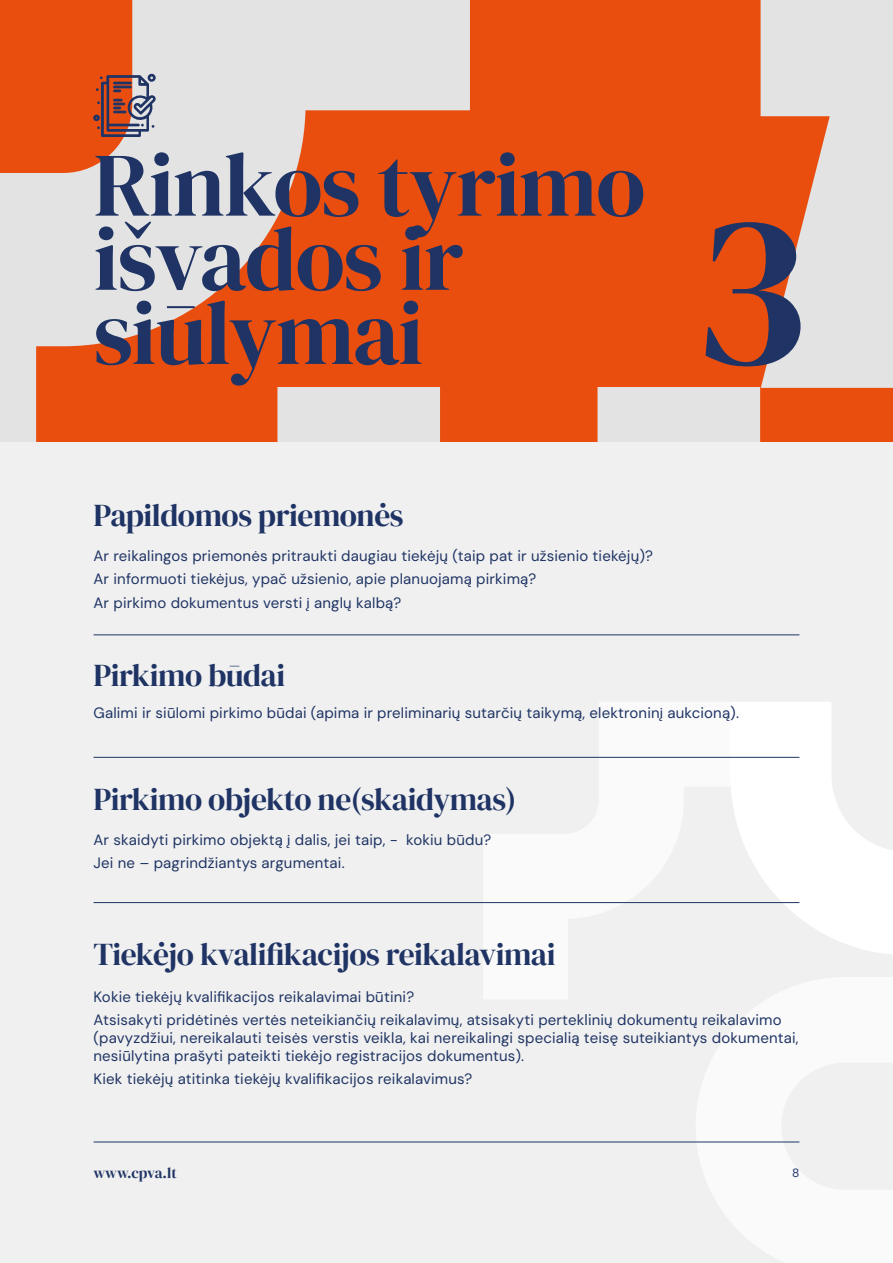
<style>
.page{position:relative;width:893px;height:1263px;background:#f0f0f0}
.page>*{position:absolute;margin:0;border:0;box-sizing:border-box;transform-origin:0 0}
.t1{font:217.35px "DM Serif Display";color:#1f3464}
.t2{font:90.45px/74.1px "DM Serif Display";letter-spacing:-.015em;color:#1f3464}
.t3{font:31.5px "DM Serif Display";letter-spacing:-.015em;color:#1f3464}
.t4{font:15px/23.1px "DM Sans";letter-spacing:.01em;color:#1f3464}
.t5{font:15px "DM Serif Display";letter-spacing:-.005em;color:#1f3464}
.t6{font:12px "DM Sans";color:#1f3464}
</style>
<div class="page">
<svg style="left:483px;top:756px;width:247px;height:148px;fill:#fafafa"></svg>
<svg style="left:730px;top:702px;width:163px;height:252px"></svg>
<div style="left:0;top:0;width:893px;height:441px;background:#e94e0f"></div>
<div style="left:597px;top:387px;width:163px;height:54px;background:#e3e3e3"></div>
<svg style="left:0;top:0;width:470px;height:441px"></svg>
<svg style="left:761px;top:0;width:132px;height:388px;fill:#e3e3e3"></svg>
<hr style="left:94px;top:1142px;width:705px;height:1px;background:#1f3464">
<hr style="left:94px;top:635px;width:705px;height:1px;background:#1f3464">
<hr style="left:94px;top:757px;width:705px;height:1px;background:#1f3464">
<hr style="left:94px;top:902px;width:705px;height:1px;background:#1f3464">
<svg style="left:93px;top:74px;width:63px;height:63px"></svg>
<h2 class="t2" style="left:94px;top:149px;width:553px">Rinkos tyrimo išvados ir siūlymai</h2>
<h3 class="t3" style="left:94px;top:497px;width:312px">Papildomos priemonės</h3>
<p class="t4" style="left:94px;top:544px;width:561px">Ar reikalingos priemonės pritraukti daugiau tiekėjų (taip pat ir užsienio tiekėjų)?<br>Ar informuoti tiekėjus, ypač užsienio, apie planuojamą pirkimą?<br>Ar pirkimo dokumentus versti į anglų kalbą?</p>
<h3 class="t3" style="left:94px;top:657px;width:193px">Pirkimo būdai</h3>
<h1 class="t1" style="left:692px;top:164px;width:117px">3</h1>
<p class="t4" style="left:94px;top:701px;width:647px">Galimi ir siūlomi pirkimo būdai (apima ir preliminarių sutarčių taikymą, elektroninį aukcioną).</p>
<h3 class="t3" style="left:94px;top:781px;width:424px">Pirkimo objekto ne(skaidymas)</h3>
<p class="t4" style="left:94px;top:828px;width:399px">Ar skaidyti pirkimo objektą į dalis, jei taip, - kokiu būdu?<br>Jei ne – pagrindžiantys argumentai.</p>
<h3 class="t3" style="left:94px;top:936px;width:464px">Tiekėjo kvalifikacijos reikalavimai</h3>
<p class="t4" style="left:94px;top:985px;width:690px">Kokie tiekėjų kvalifikacijos reikalavimai būtini?<br>Atsisakyti pridėtinės vertės neteikiančių reikalavimų, atsisakyti perteklinių dokumentų reikalavimo</p>
<p class="t4" style="left:94px;top:1028px;width:706px;line-height:18px">(pavyzdžiui, nereikalauti teisės verstis veikla, kai nereikalingi specialią teisę suteikiantys dokumentai, nesiūlytina prašyti pateikti tiekėjo registracijos dokumentus).</p>
<p class="t4" style="left:94px;top:1067px;width:380px">Kiek tiekėjų atitinka tiekėjų kvalifikacijos reikalavimus?</p>
<p class="t5" style="left:94px;top:1164px;width:85px">www.cpva.lt</p>
<p class="t6" style="left:792px;top:1165px;width:9px">8</p>
</div>
